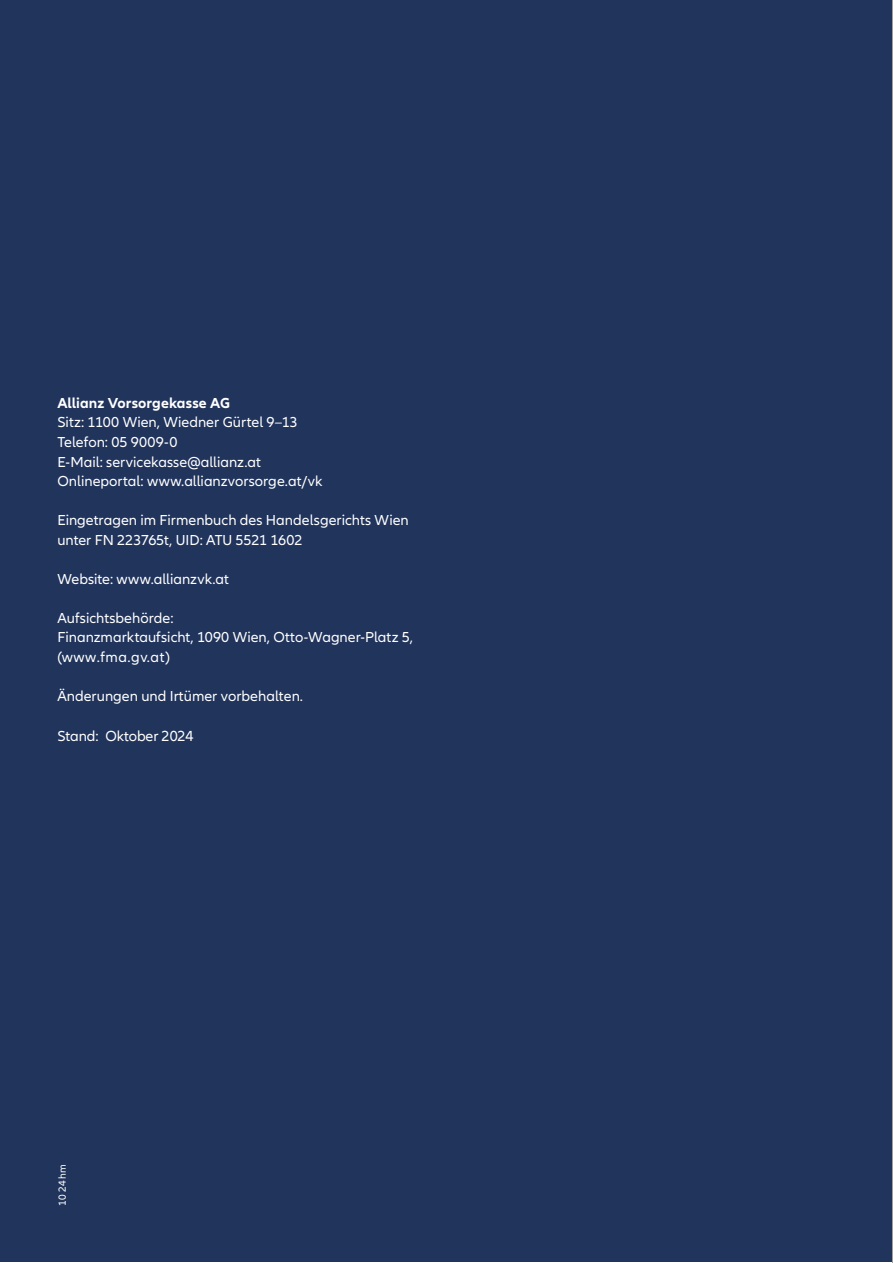
<style>
.page{position:relative;width:893px;height:1263px;background:#fff}
.page>*{position:absolute;margin:0;border:0;box-sizing:border-box;transform-origin:0 0}
.t1{font:15px/19.6px "Allianz Neo";color:#fff}
.t2{font:700 15px "Allianz Neo";letter-spacing:.005em;color:#fff}
.t3{font:10.5px "Allianz Neo";color:#fff}
</style>
<div class="page">
<div style="left:0;top:0;width:892px;height:1262px;background:#21345c"></div>
<hr style="left:892px;top:0;width:1px;height:1263px;background:#424241">
<p class="t2" style="left:57px;top:395px;width:174px">Allianz Vorsorgekasse AG</p>
<p class="t1" style="left:57px;top:413px;width:267px">Sitz: 1100 Wien, Wiedner Gürtel 9–13<br>Telefon: 05 9009-0<br>E-Mail: servicekasse@allianz.at Onlineportal: www.allianzvorsorge.at/vk</p>
<p class="t1" style="left:57px;top:511px;width:353px">Eingetragen im Firmenbuch des Handelsgerichts Wien unter FN 223765t, UID: ATU 5521 1602</p>
<p class="t1" style="left:57px;top:569px;width:173px">Website: www.allianzvk.at</p>
<p class="t1" style="left:57px;top:609px;width:357px">Aufsichtsbehörde:<br>Finanzmarktaufsicht, 1090 Wien, Otto-Wagner-Platz 5, (www.fma.gv.at)</p>
<p class="t1" style="left:57px;top:686px;width:247px">Änderungen und Irtümer vorbehalten.</p>
<p class="t1" style="left:57px;top:726px;width:138px">Stand: Oktober 2024</p>
<p class="t3" style="left:57px;top:1205px;width:43px;rotate:-90deg">10 24 hm</p>
</div>
